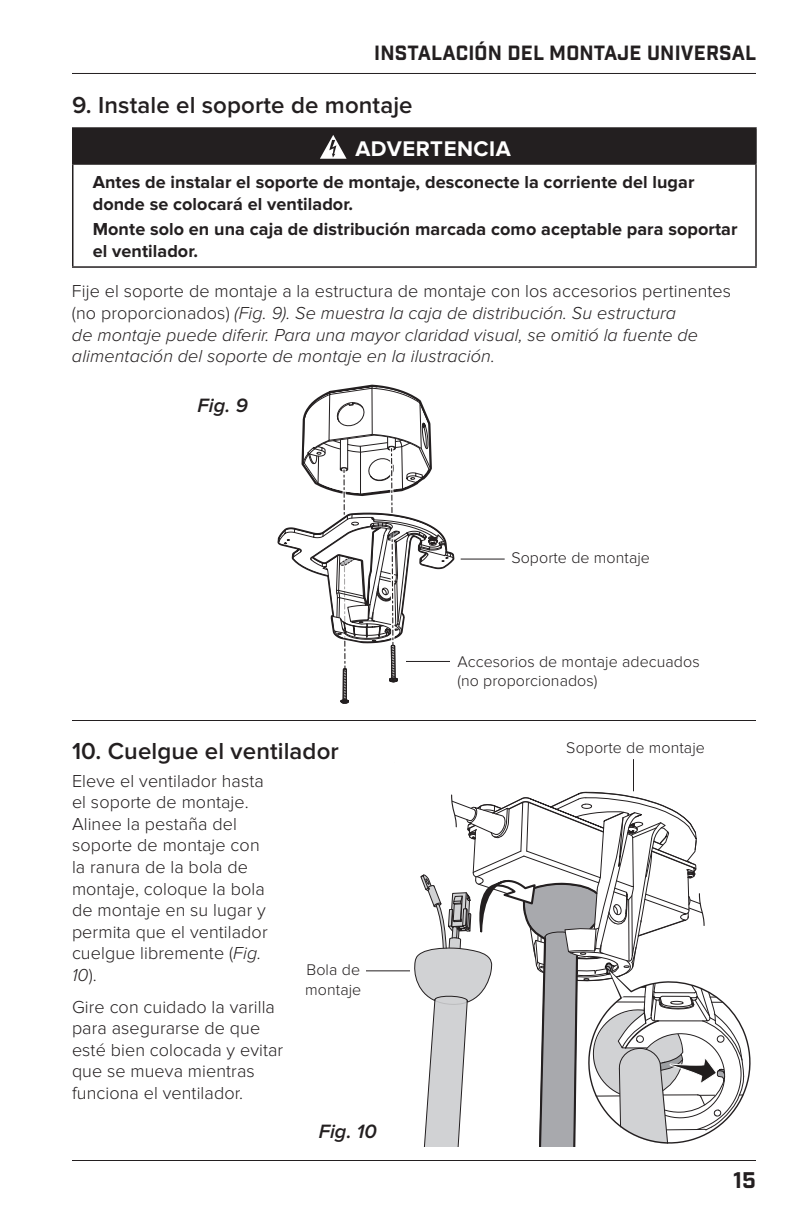
<style>
.page{position:relative;width:792px;height:1224px;background:#fff}
.page>*{position:absolute;margin:0;border:0;box-sizing:border-box;transform-origin:0 0}
.t1{font:600 24px "Proxima Nova";letter-spacing:.005em;color:#231f20}
.t2{font:700 22px "Proxima Nova";letter-spacing:.025em;color:#fff}
.t3{font:22px "Industry Inc Base";color:#231f20}
.t4{font:20px "Industry Inc Base";letter-spacing:.01em;color:#231f20}
.t5{font:italic 600 20px "Proxima Nova";letter-spacing:.005em;color:#231f20}
.t6{font:300 18px/21.6px "Proxima Nova";letter-spacing:.005em;color:#231f20}
.t7{font:italic 300 18px/21.6px "Proxima Nova";letter-spacing:.005em;color:#231f20}
.t8{font:700 18px/21.6px "Proxima Nova";letter-spacing:.005em;color:#231f20}
.t9{font:300 16px/19.2px "Proxima Nova";letter-spacing:.005em;color:#231f20}
.s1{font-style:normal}
.s2{font-style:italic}
</style>
<div class="page">
<hr style="left:72px;top:1160px;width:684px;height:1px;background:#231f20">
<hr style="left:72px;top:73px;width:684px;height:1px;background:#231f20">
<div style="left:73px;top:128px;width:683px;height:36px;background:#231f20"></div>
<hr style="left:72px;top:127px;width:685px;height:2px;background:#231f20">
<hr style="left:72px;top:129px;width:2px;height:34px;background:#231f20">
<hr style="left:755px;top:129px;width:2px;height:34px;background:#231f20">
<hr style="left:72px;top:163px;width:685px;height:2px;background:#231f20">
<hr style="left:72px;top:165px;width:2px;height:101px;background:#231f20">
<hr style="left:755px;top:165px;width:2px;height:101px;background:#231f20">
<hr style="left:72px;top:266px;width:685px;height:2px;background:#231f20">
<svg style="left:320px;top:135px;width:27px;height:24px"></svg>
<svg style="left:278px;top:385px;width:473px;height:762px"></svg>
<hr style="left:72px;top:720px;width:684px;height:1px;background:#231f20">
<hr style="left:633px;top:759px;width:1px;height:32px;background:#231f20">
<hr style="left:366px;top:970px;width:44px;height:1px;background:#231f20">
<p class="t4" style="left:374px;top:41px;width:384px">INSTALACIÓN DEL MONTAJE UNIVERSAL</p>
<h1 class="t1" style="left:72px;top:91px;width:342px">9. Instale el soporte de montaje</h1>
<p class="t2" style="left:355px;top:136px;width:157px">ADVERTENCIA</p>
<p class="t8" style="left:93px;top:172px;width:603px">Antes de instalar el soporte de montaje, desconecte la corriente del lugar donde se colocará el ventilador.</p>
<p class="t8" style="left:93px;top:219px;width:646px">Monte solo en una caja de distribución marcada como aceptable para soportar el ventilador.</p>
<p class="t7" style="left:72px;top:281px;width:661px"><span class="s1">Fije el soporte de montaje a la estructura de montaje con los accesorios pertinentes (no proporcionados)</span> (Fig. 9). Se muestra la caja de distribución. Su estructura<br>de montaje puede diferir. Para una mayor claridad visual, se omitió la fuente de alimentación del soporte de montaje en la ilustración.</p>
<p class="t5" style="left:198px;top:395px;width:52px">Fig. 9</p>
<h1 class="t1" style="left:72px;top:737px;width:268px">10. Cuelgue el ventilador</h1>
<p class="t6" style="left:72px;top:770px;width:197px">Eleve el ventilador hasta el soporte de montaje.<br>Alinee la pestaña del soporte de montaje con la ranura de la bola de montaje, coloque la bola de montaje en su lugar y permita que el ventilador cuelgue libremente (<span class="s2">Fig.<br>10</span>).</p>
<p class="t6" style="left:72px;top:996px;width:213px">Gire con cuidado la varilla para asegurarse de que esté bien colocada y evitar que se mueva mientras funciona el ventilador.</p>
<p class="t5" style="left:319px;top:1120px;width:60px">Fig. 10</p>
<p class="t9" style="left:305px;top:961px;width:58px">Bola de montaje</p>
<p class="t9" style="left:511px;top:548px;width:140px">Soporte de montaje</p>
<p class="t9" style="left:457px;top:652px;width:244px">Accesorios de montaje adecuados (no proporcionados)</p>
<p class="t9" style="left:566px;top:738px;width:140px">Soporte de montaje</p>
<p class="t3" style="left:733px;top:1167px;width:24px">15</p>
</div>
